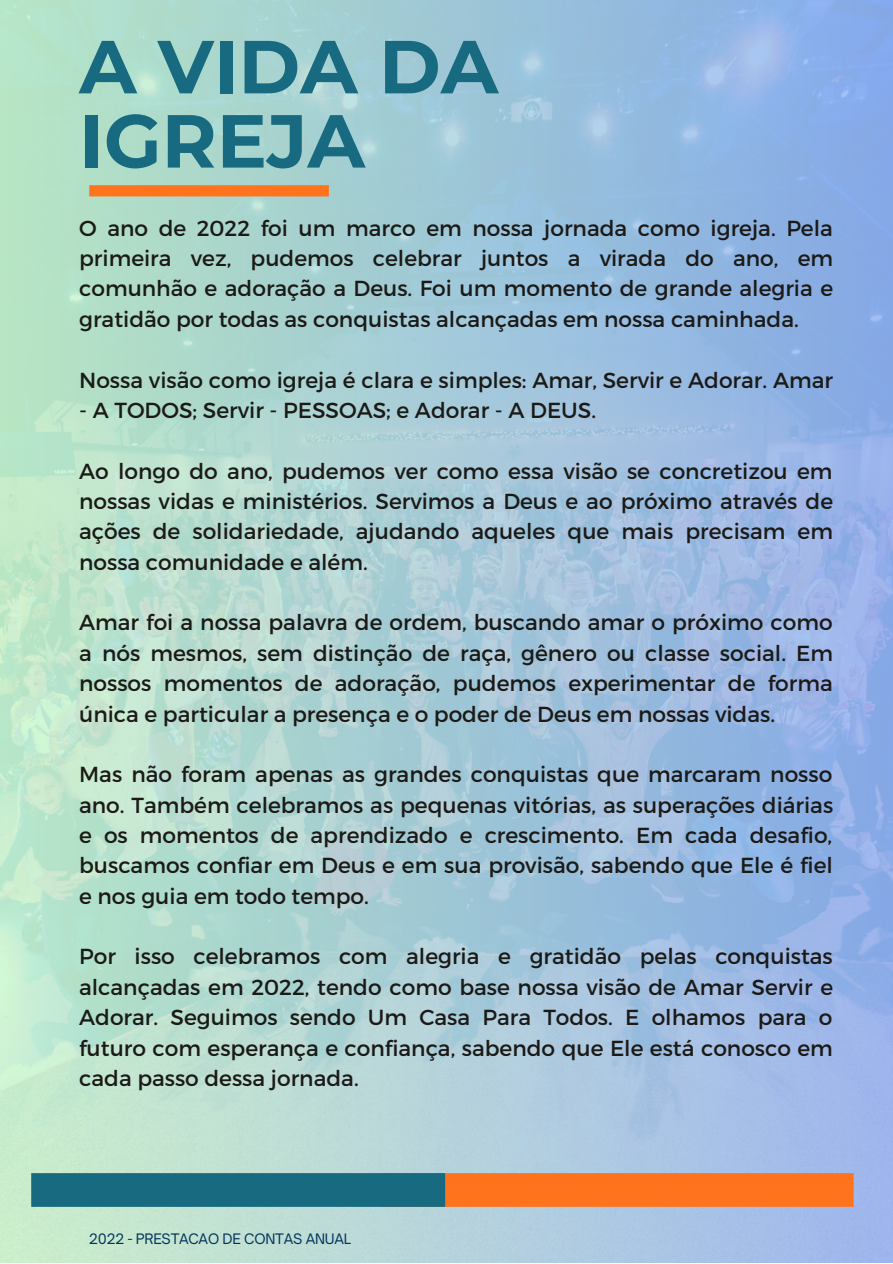
<style>
.page{position:relative;width:893px;height:1264px;background:#fff}
.page>*{position:absolute;margin:0;border:0;box-sizing:border-box;transform-origin:0 0}
.t1{font:700 75px/74.2px "Montserrat";color:#176a7f}
.t2{font:21.75px/30.3px "Montserrat";color:#1b1a17;text-align:justify}
.t3{font:13.8px "Open Sauce One";letter-spacing:-.02em;color:#00345b}
</style>
<div class="page">
<img style="left:0;top:0;width:892px;height:1262px">
<div style="left:89px;top:185px;width:240px;height:11px;background:#ff731d"></div>
<div style="left:381px;top:1173px;width:472px;height:33px;background:#ff731d"></div>
<div style="left:31px;top:1173px;width:414px;height:33px;background:#176a7f"></div>
<p class="t1" style="left:79px;top:29px;width:420px">A VIDA DA<br>IGREJA</p>
<p class="t2" style="left:79px;top:212px;width:755px">O ano de 2022 foi um marco em nossa jornada como igreja. Pela primeira vez, pudemos celebrar juntos a virada do ano, em comunhão e adoração a Deus. Foi um momento de grande alegria e gratidão por todas as conquistas alcançadas em nossa caminhada.</p>
<p class="t2" style="left:79px;top:363px;width:755px">Nossa visão como igreja é clara e simples: Amar, Servir e Adorar. Amar</p>
<p class="t2" style="left:79px;top:394px;width:518px">- A TODOS; Servir - PESSOAS; e Adorar - A DEUS.</p>
<p class="t2" style="left:79px;top:454px;width:755px">Ao longo do ano, pudemos ver como essa visão se concretizou em nossas vidas e ministérios. Servimos a Deus e ao próximo através de ações de solidariedade, ajudando aqueles que mais precisam em nossa comunidade e além.</p>
<p class="t2" style="left:79px;top:606px;width:755px">Amar foi a nossa palavra de ordem, buscando amar o próximo como a nós mesmos, sem distinção de raça, gênero ou classe social. Em nossos momentos de adoração, pudemos experimentar de forma única e particular a presença e o poder de Deus em nossas vidas.</p>
<p class="t2" style="left:79px;top:758px;width:755px">Mas não foram apenas as grandes conquistas que marcaram nosso ano. Também celebramos as pequenas vitórias, as superações diárias e os momentos de aprendizado e crescimento. Em cada desafio, buscamos confiar em Deus e em sua provisão, sabendo que Ele é fiel e nos guia em todo tempo.</p>
<p class="t2" style="left:79px;top:940px;width:755px">Por isso celebramos com alegria e gratidão pelas conquistas alcançadas em 2022, tendo como base nossa visão de Amar Servir e Adorar. Seguimos sendo Um Casa Para Todos. E olhamos para o futuro com esperança e confiança, sabendo que Ele está conosco em cada passo dessa jornada.</p>
<p class="t3" style="left:89px;top:1230px;width:263px">2022 - PRESTACAO DE CONTAS ANUAL</p>
</div>
